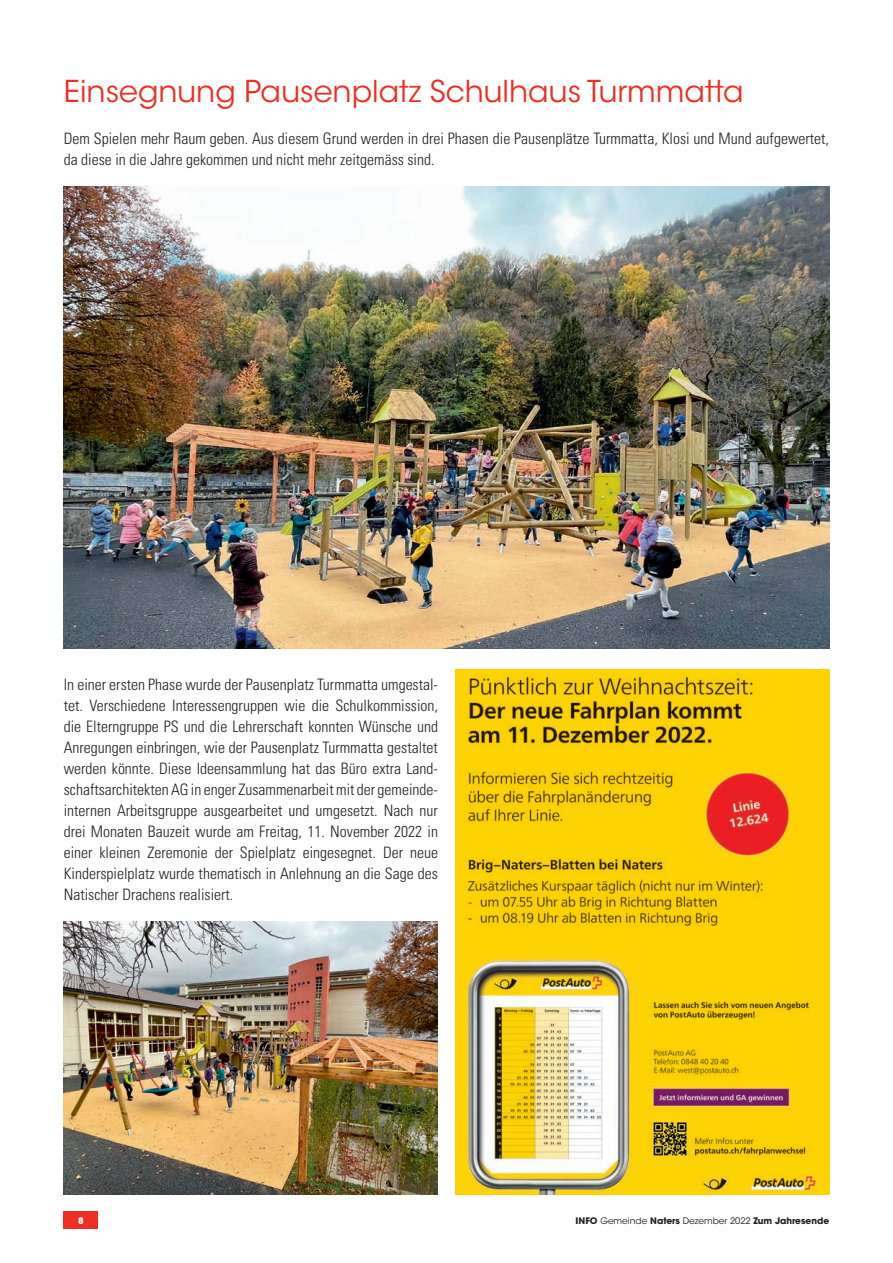
<style>
.page{position:relative;width:893px;height:1263px;background:#fff}
.page>*{position:absolute;margin:0;border:0;box-sizing:border-box;transform-origin:0 0}
.t1{font:30px "ITC Avant Garde Std";color:#ee2e22}
.t2{font:300 condensed 15.75px/21px "Univers LT Std";color:#231f20}
.t3{font:700 9px "ITC Avant Garde Std";color:#231f20}
.t4{font:700 9px "ITC Avant Garde Std";color:#fff}
.s1{font-weight:400}
</style>
<div class="page">
<div style="left:64px;top:1212px;width:34px;height:17px;background:#ee2e22"></div>
<img style="left:455px;top:669px;width:374px;height:525px">
<img style="left:64px;top:186px;width:765px;height:462px">
<img style="left:64px;top:921px;width:374px;height:273px">
<p class="t1" style="left:64px;top:73px;width:681px">Einsegnung Pausenplatz Schulhaus Turmmatta</p>
<p class="t2" style="left:64px;top:128px;width:767px">Dem Spielen mehr Raum geben. Aus diesem Grund werden in drei Phasen die Pausenplätze Turmmatta, Klosi und Mund aufgewertet, da diese in die Jahre gekommen und nicht mehr zeitgemäss sind.</p>
<p class="t2" style="left:64px;top:674px;width:376px;text-align:justify">In einer ersten Phase wurde der Pausenplatz Turmmatta umgestal&shy;tet. Verschiedene Interessengruppen wie die Schulkommission, die Elterngruppe PS und die Lehrerschaft konnten Wünsche und Anregungen einbringen, wie der Pausenplatz Turmmatta gestaltet werden könnte. Diese Ideensammlung hat das Büro extra Land&shy;schaftsarchitekten AG in enger Zusammenarbeit mit der gemeinde&shy;internen Arbeitsgruppe ausgearbeitet und umgesetzt. Nach nur drei Monaten Bauzeit wurde am Freitag, 11. November 2022 in einer kleinen Zeremonie der Spielplatz eingesegnet. Der neue Kinderspielplatz wurde thematisch in Anlehnung an die Sage des Natischer Drachens realisiert.</p>
<p class="t4" style="left:78px;top:1214px;width:7px">8</p>
<p class="t3" style="left:576px;top:1214px;width:255px">INFO <span class="s1">Gemeinde</span> Naters <span class="s1">Dezember 2022</span> Zum Jahresende</p>
</div>
